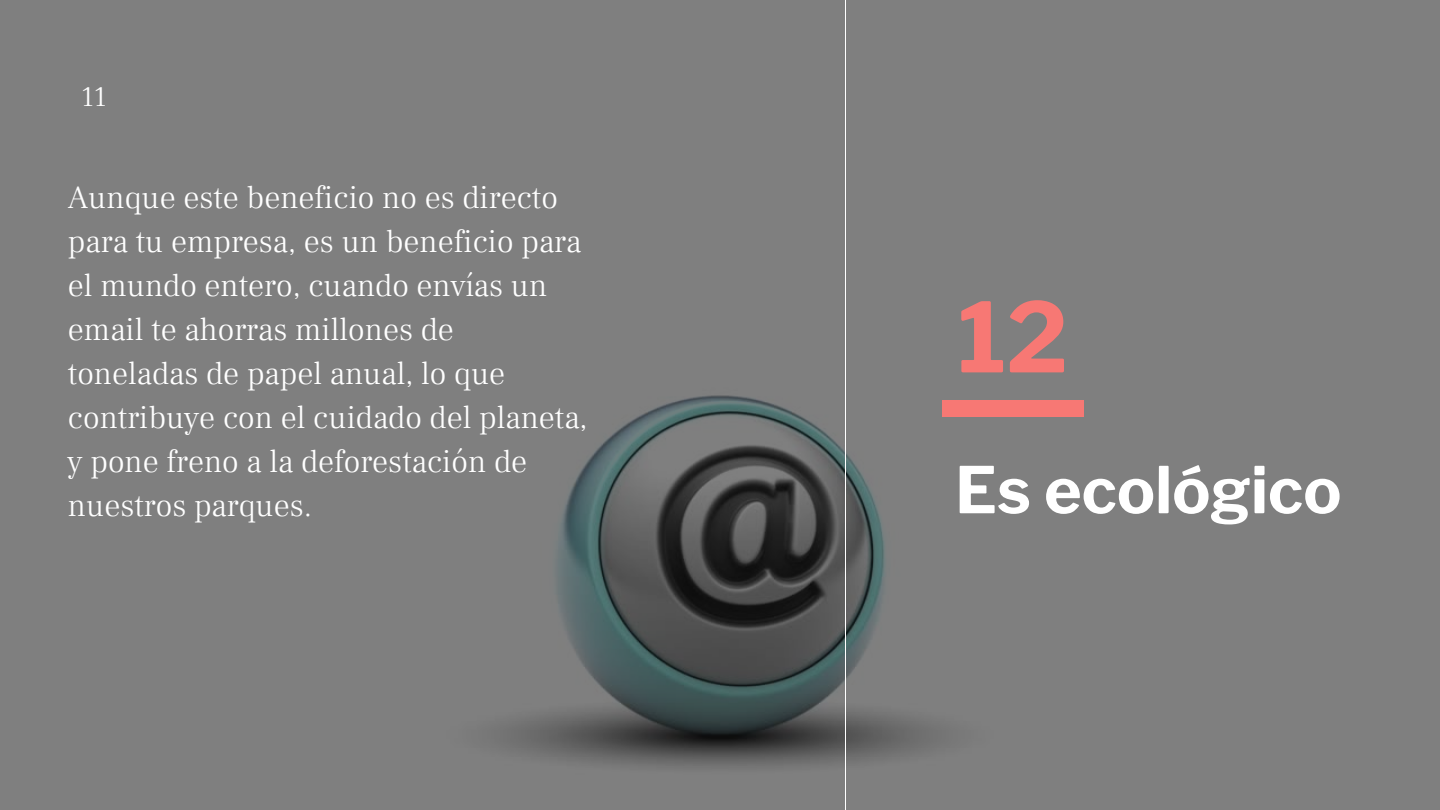
<style>
.page{position:relative;width:1440px;height:810px;background:#fff}
.page>*{position:absolute;margin:0;border:0;box-sizing:border-box;transform-origin:0 0}
.t1{font:700 96px "Libre Franklin";color:#f77874}
.t2{font:700 64px "Libre Franklin";color:#fff}
.t3{font:300 32px/43.9px "Frank Ruhl Libre";color:#fff}
.t4{font:300 28px "Frank Ruhl Libre";color:#fff}
</style>
<div class="page">
<img style="left:0;top:0;width:1440px;height:810px">
<div style="left:942px;top:400px;width:142px;height:16px;background:#f77874"></div>
<hr style="left:845px;top:0;width:1px;height:810px;background:#fff">
<p class="t4" style="left:81px;top:79px;width:27px">11</p>
<p class="t3" style="left:68px;top:176px;width:521px">Aunque este beneficio no es directo para tu empresa, es un beneficio para el mundo entero, cuando envías un email te ahorras millones de toneladas de papel anual, lo que contribuye con el cuidado del planeta, y pone freno a la deforestación de nuestros parques.</p>
<p class="t1" style="left:957px;top:280px;width:112px">12</p>
<p class="t2" style="left:955px;top:451px;width:388px">Es ecológico</p>
</div>
